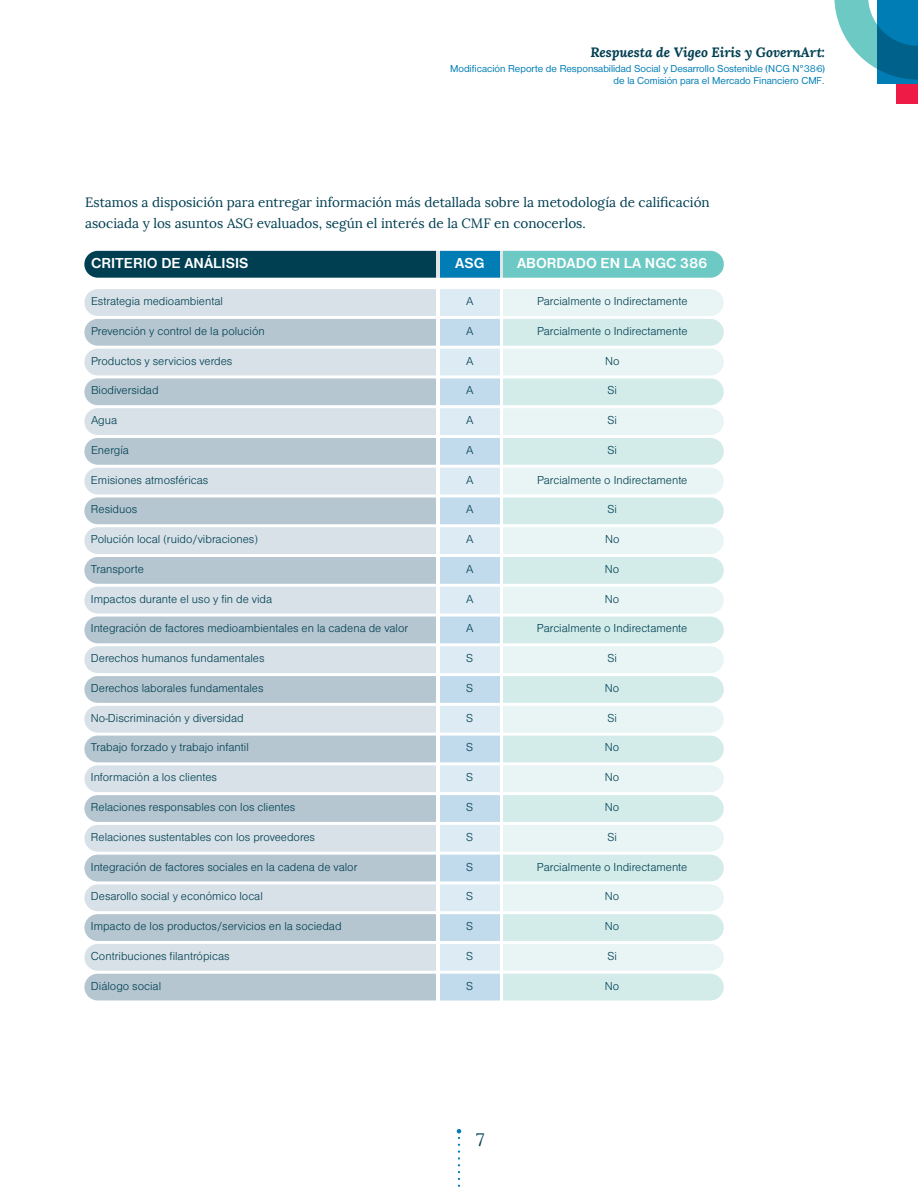
<style>
.page{position:relative;width:918px;height:1188px;background:#fff}
.page>*{position:absolute;margin:0;border:0;box-sizing:border-box;transform-origin:0 0}
.t1{font:18px "Lora";color:#003f52}
.t2{font:700 15px "Nimbus Sans DOT";letter-spacing:.005em;color:#fff}
.t3{font:13.5px/21px "Lora";color:#003f52}
.t4{font:italic 700 13.5px "Lora";color:#003f52}
.t5{font:12px "Nimbus Sans DOT Ligh";color:#003f52}
.t6{font:10.5px/12px "Nimbus Sans DOT";color:#007db5;text-align:right}
</style>
<div class="page">
<div style="left:897px;top:61px;width:21px;height:42px;background:#ed1b45"></div>
<svg style="left:457px;top:1129px;width:4px;height:58px"></svg>
<div style="left:877px;top:0;width:41px;height:84px;background:#007db5"></div>
<svg style="left:834px;top:0;width:84px;height:80px"></svg>
<div style="left:84px;top:251px;width:352px;height:27px;background:#003f52"></div>
<div style="left:440px;top:251px;width:59px;height:27px;background:#007db5"></div>
<div style="left:504px;top:251px;width:220px;height:27px;background:#6dc9c4"></div>
<div style="left:84px;top:289px;width:352px;height:682px;background:#d7e1e7"></div>
<div style="left:440px;top:289px;width:59px;height:682px;background:#ddebf4"></div>
<div style="left:504px;top:289px;width:220px;height:682px;background:#e8f5f4"></div>
<svg style="left:84px;top:319px;width:352px;height:681px"></svg>
<svg style="left:440px;top:319px;width:59px;height:681px"></svg>
<svg style="left:504px;top:319px;width:220px;height:681px"></svg>
<p class="t4" style="left:590px;top:43px;width:236px">Respuesta de Vigeo Eiris y GovernArt:</p>
<p class="t6" style="left:450px;top:63px;width:376px">Modificación Reporte de Responsabilidad Social y Desarrollo Sostenible (NCG N°386) de la Comisión para el Mercado Financiero CMF.</p>
<p class="t3" style="left:85px;top:192px;width:626px">Estamos a disposición para entregar información más detallada sobre la metodología de calificación asociada y los asuntos ASG evaluados, según el interés de la CMF en conocerlos.</p>
<p class="t2" style="left:91px;top:254px;width:159px">CRITERIO DE ANÁLISIS</p>
<p class="t2" style="left:455px;top:254px;width:31px">ASG</p>
<p class="t2" style="left:517px;top:254px;width:192px">ABORDADO EN LA NGC 386</p>
<p class="t5" style="left:91px;top:294px;width:133px">Estrategia medioambiental</p>
<p class="t5" style="left:466px;top:294px;width:9px">A</p>
<p class="t5" style="left:537px;top:294px;width:152px">Parcialmente o Indirectamente</p>
<p class="t5" style="left:91px;top:324px;width:175px">Prevención y control de la polución</p>
<p class="t5" style="left:466px;top:324px;width:9px">A</p>
<p class="t5" style="left:537px;top:324px;width:152px">Parcialmente o Indirectamente</p>
<p class="t5" style="left:91px;top:354px;width:143px">Productos y servicios verdes</p>
<p class="t5" style="left:466px;top:354px;width:9px">A</p>
<p class="t5" style="left:605px;top:354px;width:16px">No</p>
<p class="t5" style="left:91px;top:384px;width:69px">Biodiversidad</p>
<p class="t5" style="left:466px;top:384px;width:9px">A</p>
<p class="t5" style="left:608px;top:384px;width:11px">Si</p>
<p class="t5" style="left:91px;top:413px;width:28px">Agua</p>
<p class="t5" style="left:466px;top:413px;width:9px">A</p>
<p class="t5" style="left:608px;top:413px;width:11px">Si</p>
<p class="t5" style="left:91px;top:443px;width:40px">Energía</p>
<p class="t5" style="left:466px;top:443px;width:9px">A</p>
<p class="t5" style="left:608px;top:443px;width:11px">Si</p>
<p class="t5" style="left:91px;top:473px;width:119px">Emisiones atmosféricas</p>
<p class="t5" style="left:466px;top:473px;width:9px">A</p>
<p class="t5" style="left:537px;top:473px;width:152px">Parcialmente o Indirectamente</p>
<p class="t5" style="left:91px;top:503px;width:48px">Residuos</p>
<p class="t5" style="left:466px;top:503px;width:9px">A</p>
<p class="t5" style="left:607px;top:503px;width:11px">Si</p>
<p class="t5" style="left:91px;top:533px;width:168px">Polución local (ruido/vibraciones)</p>
<p class="t5" style="left:466px;top:533px;width:9px">A</p>
<p class="t5" style="left:605px;top:533px;width:16px">No</p>
<p class="t5" style="left:91px;top:562px;width:55px">Transporte</p>
<p class="t5" style="left:466px;top:562px;width:9px">A</p>
<p class="t5" style="left:605px;top:562px;width:16px">No</p>
<p class="t5" style="left:91px;top:592px;width:183px">Impactos durante el uso y fin de vida</p>
<p class="t5" style="left:466px;top:592px;width:9px">A</p>
<p class="t5" style="left:605px;top:592px;width:16px">No</p>
<p class="t5" style="left:91px;top:622px;width:319px">Integración de factores medioambientales en la cadena de valor</p>
<p class="t5" style="left:466px;top:622px;width:9px">A</p>
<p class="t5" style="left:537px;top:622px;width:152px">Parcialmente o Indirectamente</p>
<p class="t5" style="left:91px;top:652px;width:175px">Derechos humanos fundamentales</p>
<p class="t5" style="left:466px;top:652px;width:8px">S</p>
<p class="t5" style="left:607px;top:652px;width:11px">Si</p>
<p class="t5" style="left:91px;top:681px;width:174px">Derechos laborales fundamentales</p>
<p class="t5" style="left:466px;top:681px;width:8px">S</p>
<p class="t5" style="left:605px;top:681px;width:16px">No</p>
<p class="t5" style="left:91px;top:711px;width:154px">No-Discriminación y diversidad</p>
<p class="t5" style="left:466px;top:711px;width:8px">S</p>
<p class="t5" style="left:607px;top:711px;width:11px">Si</p>
<p class="t5" style="left:91px;top:741px;width:159px">Trabajo forzado y trabajo infantil</p>
<p class="t5" style="left:466px;top:741px;width:8px">S</p>
<p class="t5" style="left:605px;top:741px;width:16px">No</p>
<p class="t5" style="left:91px;top:771px;width:128px">Información a los clientes</p>
<p class="t5" style="left:466px;top:771px;width:8px">S</p>
<p class="t5" style="left:605px;top:771px;width:16px">No</p>
<p class="t5" style="left:91px;top:800px;width:206px">Relaciones responsables con los clientes</p>
<p class="t5" style="left:466px;top:800px;width:8px">S</p>
<p class="t5" style="left:605px;top:800px;width:16px">No</p>
<p class="t5" style="left:91px;top:830px;width:226px">Relaciones sustentables con los proveedores</p>
<p class="t5" style="left:466px;top:830px;width:8px">S</p>
<p class="t5" style="left:607px;top:830px;width:11px">Si</p>
<p class="t5" style="left:91px;top:860px;width:268px">Integración de factores sociales en la cadena de valor</p>
<p class="t5" style="left:466px;top:860px;width:8px">S</p>
<p class="t5" style="left:537px;top:860px;width:152px">Parcialmente o Indirectamente</p>
<p class="t5" style="left:91px;top:890px;width:173px">Desarollo social y económico local</p>
<p class="t5" style="left:466px;top:890px;width:8px">S</p>
<p class="t5" style="left:605px;top:890px;width:16px">No</p>
<p class="t5" style="left:91px;top:919px;width:252px">Impacto de los productos/servicios en la sociedad</p>
<p class="t5" style="left:466px;top:919px;width:8px">S</p>
<p class="t5" style="left:605px;top:919px;width:16px">No</p>
<p class="t5" style="left:91px;top:949px;width:140px">Contribuciones filantrópicas</p>
<p class="t5" style="left:466px;top:949px;width:8px">S</p>
<p class="t5" style="left:607px;top:949px;width:11px">Si</p>
<p class="t5" style="left:91px;top:979px;width:72px">Diálogo social</p>
<p class="t5" style="left:466px;top:979px;width:8px">S</p>
<p class="t5" style="left:605px;top:979px;width:16px">No</p>
<h1 class="t1" style="left:476px;top:1129px;width:10px">7</h1>
</div>
